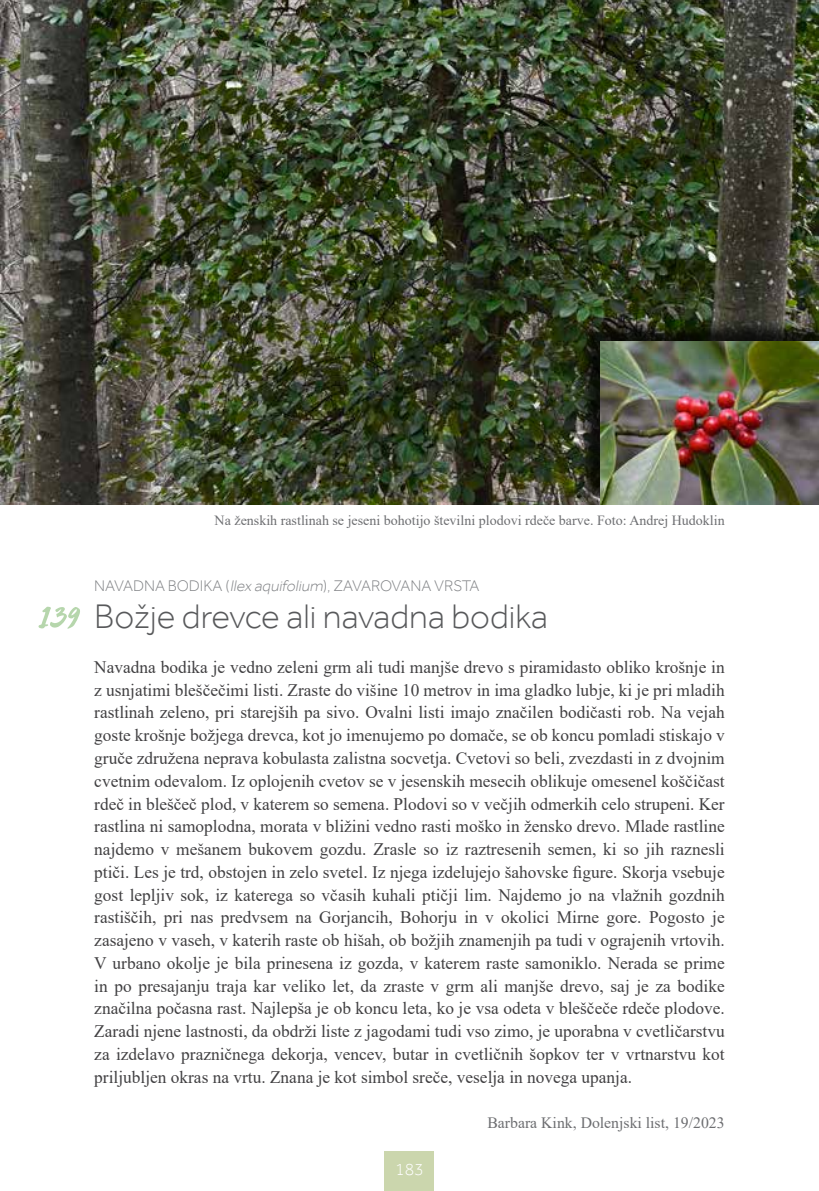
<style>
.page{position:relative;width:819px;height:1191px;background:#fff}
.page>*{position:absolute;margin:0;border:0;box-sizing:border-box;transform-origin:0 0}
.t1{font:57.75px "Mak Dah";color:#b6d6ac}
.t2{font:300 35px "Effra";color:#58595b}
.t3{font:17.5px/22.8px "Times New Roman";color:#414042;text-align:justify}
.t4{font:300 17.5px "Effra";color:#fff}
.t5{font:300 15.75px "Effra";color:#808285}
.t6{font:15.75px "Times New Roman";color:#6d6e71}
.t7{font:14px "Times New Roman";color:#6d6e71}
.s1{font-style:italic}
</style>
<div class="page">
<div style="left:384px;top:1150px;width:50px;height:41px;background:#cbd6ad"></div>
<img style="left:0;top:0;width:819px;height:505px">
<div style="left:578px;top:320px;width:241px;height:183px;background:#000;opacity:.75"></div>
<img style="left:600px;top:341px;width:219px;height:164px">
<p class="t7" style="left:215px;top:510px;width:511px">Na ženskih rastlinah se jeseni bohotijo številni plodovi rdeče barve. Foto: Andrej Hudoklin</p>
<h1 class="t1" style="left:38px;top:583px;width:43px">139</h1>
<p class="t5" style="left:94px;top:576px;width:387px">NAVADNA BODIKA (<span class="s1">Ilexaquifolium</span>), ZAVAROVANA VRSTA</p>
<h2 class="t2" style="left:94px;top:595px;width:455px">Božje drevce ali navadna bodika</h2>
<p class="t3" style="left:94px;top:655px;width:632px">Navadna bodika je vedno zeleni grm ali tudi manjše drevo s piramidasto obliko krošnje in z usnjatimi bleščečimi listi. Zraste do višine 10 metrov in ima gladko lubje, ki je pri mladih rastlinah zeleno, pri starejših pa sivo. Ovalni listi imajo značilen bodičasti rob. Na vejah goste krošnje božjega drevca, kot jo imenujemo po domače, se ob koncu pomladi stiskajo v gruče združena neprava kobulasta zalistna socvetja. Cvetovi so beli, zvezdasti in z dvojnim cvetnim odevalom. Iz oplojenih cvetov se v jesenskih mesecih oblikuje omesenel koščičast rdeč in bleščeč plod, v katerem so semena. Plodovi so v večjih odmerkih celo strupeni. Ker rastlina ni samoplodna, morata v bližini vedno rasti moško in žensko drevo. Mlade rastline najdemo v mešanem bukovem gozdu. Zrasle so iz raztresenih semen, ki so jih raznesli ptiči. Les je trd, obstojen in zelo svetel. Iz njega izdelujejo šahovske figure. Skorja vsebuje gost lepljiv sok, iz katerega so včasih kuhali ptičji lim. Najdemo jo na vlažnih gozdnih rastiščih, pri nas predvsem na Gorjancih, Bohorju in v okolici Mirne gore. Pogosto je zasajeno v vaseh, v katerih raste ob hišah, ob božjih znamenjih pa tudi v ograjenih vrtovih.<br>V urbano okolje je bila prinesena iz gozda, v katerem raste samoniklo. Nerada se prime in po presajanju traja kar veliko let, da zraste v grm ali manjše drevo, saj je za bodike značilna počasna rast. Najlepša je ob koncu leta, ko je vsa odeta v bleščeče rdeče plodove.<br>Zaradi njene lastnosti, da obdrži liste z jagodami tudi vso zimo, je uporabna v cvetličarstvu za izdelavo prazničnega dekorja, vencev, butar in cvetličnih šopkov ter v vrtnarstvu kot priljubljen okras na vrtu. Znana je kot simbol sreče, veselja in novega upanja.</p>
<p class="t6" style="left:487px;top:1111px;width:239px">Barbara Kink, Dolenjski list, 19/2023</p>
<p class="t4" style="left:395px;top:1158px;width:30px">183</p>
</div>
